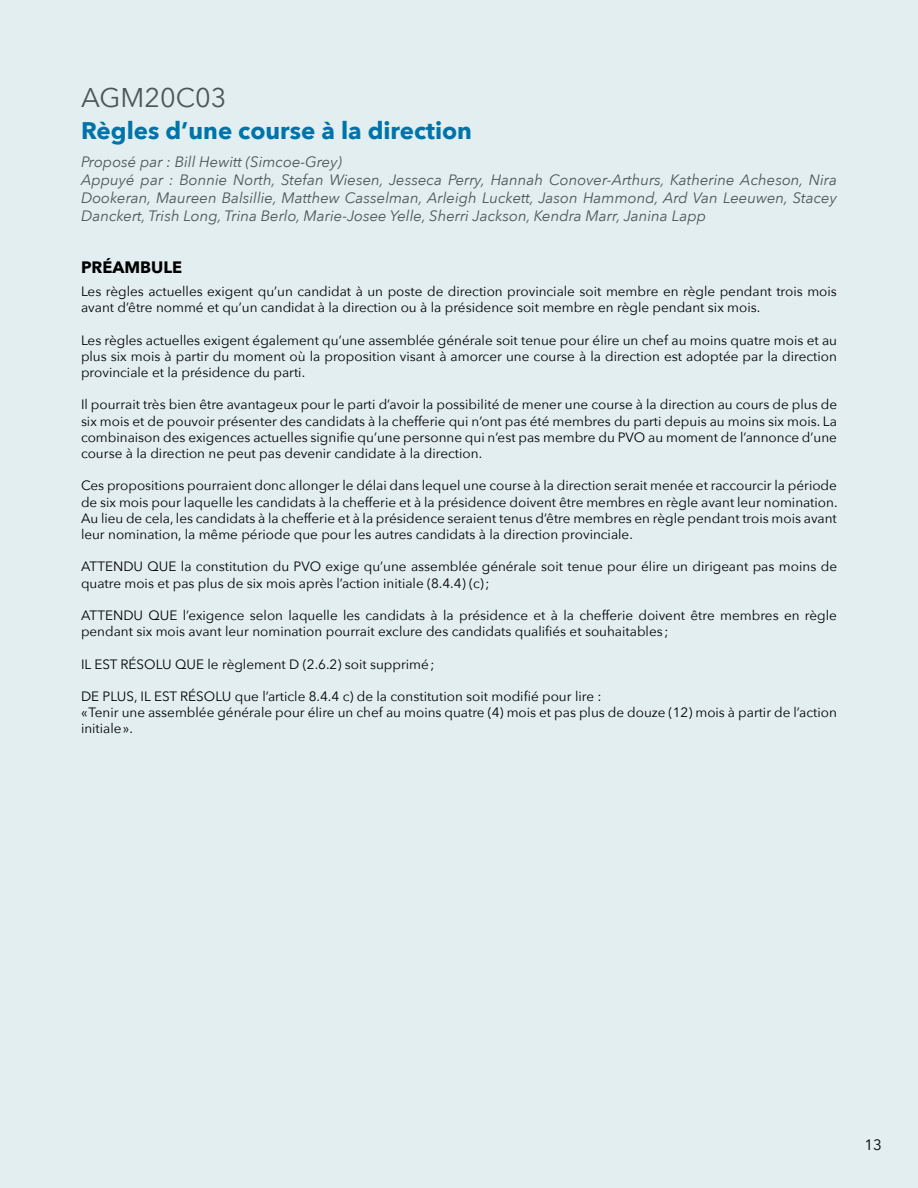
<style>
.page{position:relative;width:918px;height:1188px;background:#e2eef0}
.page>*{position:absolute;margin:0;border:0;box-sizing:border-box;transform-origin:0 0}
.t1{font:27px "Avenir Next";color:#4c5759}
.t2{font:700 24px "Avenir Next";color:#0074a8}
.t3{font:700 16.5px "Avenir Next";color:#000}
.t4{font:italic 15px/18px "Avenir Next";color:#4c5759}
.t5{font:15px "Avenir Next";color:#000}
.t6{font:13.5px/16.2px "Avenir Next";color:#000}
</style>
<div class="page">
<h1 class="t1" style="left:81px;top:74px;width:147px">AGM20C03</h1>
<h2 class="t2" style="left:81px;top:110px;width:393px">Règles d’une course à la direction</h2>
<p class="t4" style="left:81px;top:152px;width:758px">Proposé par : Bill Hewitt (Simcoe-Grey)<br>Appuyé par : Bonnie North, Stefan Wiesen, Jesseca Perry, Hannah Conover-Arthurs, Katherine Acheson, Nira Dookeran, Maureen Balsillie, Matthew Casselman, Arleigh Luckett, Jason Hammond, Ard Van Leeuwen, Stacey Danckert, Trish Long, Trina Berlo, Marie-Josee Yelle, Sherri Jackson, Kendra Marr, Janina Lapp</p>
<p class="t3" style="left:81px;top:253px;width:103px">PRÉAMBULE</p>
<p class="t6" style="left:81px;top:283px;width:757px">Les règles actuelles exigent qu’un candidat à un poste de direction provinciale soit membre en règle pendant trois mois avant d’être nommé et qu’un candidat à la direction ou à la présidence soit membre en règle pendant six mois.</p>
<p class="t6" style="left:81px;top:331px;width:758px;text-align:justify">Les règles actuelles exigent également qu’une assemblée générale soit tenue pour élire un chef au moins quatre mois et au plus six mois à partir du moment où la proposition visant à amorcer une course à la direction est adoptée par la direction provinciale et la présidence du parti.</p>
<p class="t6" style="left:81px;top:396px;width:758px;text-align:justify">Il pourrait très bien être avantageux pour le parti d’avoir la possibilité de mener une course à la direction au cours de plus de six mois et de pouvoir présenter des candidats à la chefferie qui n’ont pas été membres du parti depuis au moins six mois. La combinaison des exigences actuelles signifie qu’une personne qui n’est pas membre du PVO au moment de l’annonce d’une course à la direction ne peut pas devenir candidate à la direction.</p>
<p class="t6" style="left:81px;top:477px;width:758px;text-align:justify">Ces propositions pourraient donc allonger le délai dans lequel une course à la direction serait menée et raccourcir la période de six mois pour laquelle les candidats à la chefferie et à la présidence doivent être membres en règle avant leur nomination.<br>Au lieu de cela, les candidats à la chefferie et à la présidence seraient tenus d’être membres en règle pendant trois mois avant leur nomination, la même période que pour les autres candidats à la direction provinciale.</p>
<p class="t6" style="left:81px;top:558px;width:758px">ATTENDU QUE la constitution du PVO exige qu’une assemblée générale soit tenue pour élire un dirigeant pas moins de quatre mois et pas plus de six mois après l’action initiale (8.4.4) (c);</p>
<p class="t6" style="left:81px;top:607px;width:757px">ATTENDU QUE l’exigence selon laquelle les candidats à la présidence et à la chefferie doivent être membres en règle pendant six mois avant leur nomination pourrait exclure des candidats qualifiés et souhaitables ;</p>
<p class="t6" style="left:81px;top:655px;width:355px">IL EST RÉSOLU QUE le règlement D (2.6.2) soit supprimé;</p>
<p class="t6" style="left:81px;top:688px;width:757px">DE PLUS, IL EST RÉSOLU que l’article 8.4.4 c) de la constitution soit modifié pour lire :<br>«Tenir une assemblée générale pour élire un chef au moins quatre (4) mois et pas plus de douze (12) mois à partir de l’action initiale».</p>
<p class="t5" style="left:865px;top:1132px;width:19px">13</p>
</div>
